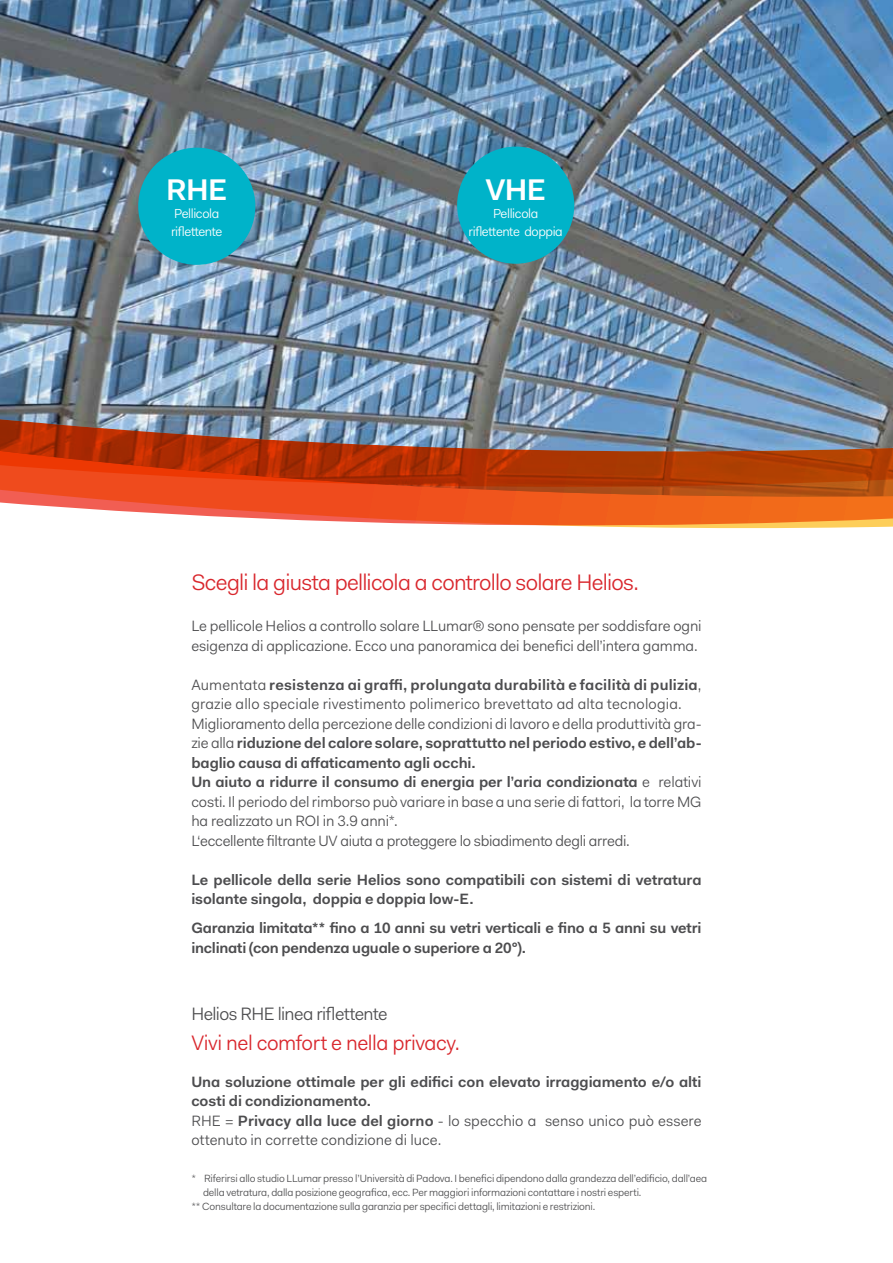
<style>
.page{position:relative;width:893px;height:1263px;background:#fff}
.page>*{position:absolute;margin:0;border:0;box-sizing:border-box;transform-origin:0 0}
.t1{font:600 30px "L Lumar Fakt Pro";letter-spacing:-.025em;color:#fff}
.t2{font:22.5px "L Lumar Fakt Pro Blond";letter-spacing:-.03em;color:#d9272d}
.t3{font:21px "L Lumar Fakt Pro Blond";letter-spacing:-.02em;color:#d9272d}
.t4{font:18px "L Lumar Fakt Pro Blond";letter-spacing:-.03em;color:#4d4d4f}
.t5{font:15px/19.5px "L Lumar Fakt Pro Blond";letter-spacing:-.005em;color:#4d4d4f}
.t6{font:600 15px/19.5px "L Lumar Fakt Pro";letter-spacing:-.005em;color:#4d4d4f}
.t7{font:600 15px "L Lumar Fakt Pro";letter-spacing:.015em;color:#4d4d4f}
.t8{font:13.2px/18px "L Lumar Fakt Pro Blond";letter-spacing:-.03em;color:#fff}
.t9{font:10.5px "L Lumar Fakt Pro Blond";letter-spacing:-.015em;color:#4d4d4f}
.s1{font-family:"L Lumar Fakt Pro Blond";font-weight:400}
.s2{font-family:"L Lumar Fakt Pro";font-weight:600}
</style>
<div class="page">
<img style="left:0;top:0;width:893px;height:529px">
<div style="left:138px;top:148px;width:117px;height:117px;background:#00b3c9;border-radius:50%"></div>
<div style="left:457px;top:147px;width:117px;height:117px;background:#00b3c9;border-radius:50%"></div>
<h1 class="t1" style="left:166px;top:169px;width:63px">RHE</h1>
<p class="t8" style="left:171px;top:204px;width:53px">Pellicola riflettente</p>
<h1 class="t1" style="left:485px;top:170px;width:62px">VHE</h1>
<p class="t8" style="left:469px;top:205px;width:96px;text-align:center">Pellicola riflettente doppia</p>
<h2 class="t2" style="left:191px;top:567px;width:449px">Scegli la giusta pellicola a controllo solare Helios.</h2>
<p class="t5" style="left:191px;top:616px;width:512px">Le pellicole Helios a controllo solare LLumar® sono pensate per soddisfare ogni esigenza di applicazione. Ecco una panoramica dei benefici dell’intera gamma.</p>
<p class="t7" style="left:191px;top:674px;width:512px"><span class="s1">Aumentata</span> resistenza ai graffi, prolungata durabilità e facilità di pulizia<span class="s1">,</span></p>
<p class="t5" style="left:191px;top:694px;width:512px">grazie allo speciale rivestimento polimerico brevettato ad alta tecnologia.<br>Miglioramento della percezione delle condizioni di lavoro e della produttività gra-</p>
<p class="t6" style="left:191px;top:733px;width:512px"><span class="s1">zie alla</span> riduzione del calore solare, soprattutto nel periodo estivo, e dell’ab&shy;baglio causa di affaticamento agli occhi.<br>Un aiuto a ridurre il consumo di energia per l’aria condizionata <span class="s1">e relativi</span></p>
<p class="t5" style="left:191px;top:791px;width:512px">costi. Il periodo del rimborso può variare in base a una serie di fattori, la torre MG ha realizzato un ROI in 3.9 anni*.<br>L‘eccellente filtrante UV aiuta a proteggere lo sbiadimento degli arredi.</p>
<p class="t6" style="left:191px;top:869px;width:512px">Le pellicole della serie Helios sono compatibili con sistemi di vetratura isolante singola, doppia e doppia low-E.</p>
<p class="t6" style="left:191px;top:918px;width:512px">Garanzia limitata** fino a 10 anni su vetri verticali e fino a 5 anni su vetri inclinati (con pendenza uguale o superiore a 20°).</p>
<p class="t4" style="left:191px;top:1002px;width:198px">Helios RHE linea riflettente</p>
<h3 class="t3" style="left:191px;top:1028px;width:270px">Vivi nel comfort e nella privacy.</h3>
<p class="t6" style="left:191px;top:1072px;width:512px">Una soluzione ottimale per gli edifici con elevato irraggiamento e/o alti costi di condizionamento.</p>
<p class="t5" style="left:191px;top:1111px;width:512px">RHE = <span class="s2">Privacy alla luce del giorno</span> - lo specchio a senso unico può essere ottenuto in corrette condizione di luce.</p>
<p class="t9" style="left:191px;top:1171px;width:517px">* Riferirsi allo studio LLumar presso l’Università di Padova. I benefici dipendono dalla grandezza dell’edificio, dall’aea</p>
<p class="t9" style="left:203px;top:1185px;width:440px">della vetratura, dalla posizione geografica, ecc. Per maggiori informazioni contattare i nostri esperti.</p>
<p class="t9" style="left:191px;top:1200px;width:405px">** Consultare la documentazione sulla garanzia per specifici dettagli, limitazioni e restrizioni.</p>
</div>
